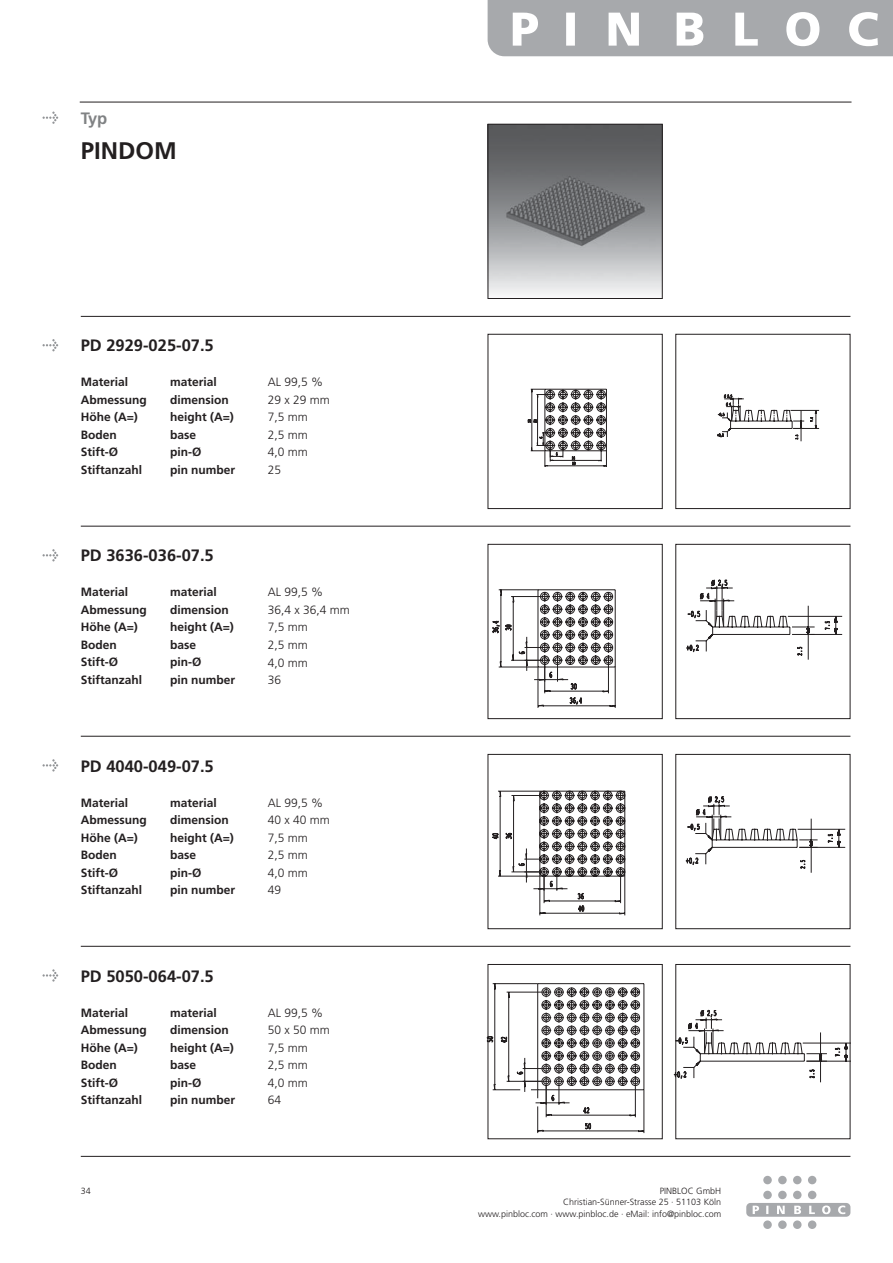
<style>
.page{position:relative;width:893px;height:1263px;background:#fff}
.page>*{position:absolute;margin:0;border:0;box-sizing:border-box;transform-origin:0 0}
.t1{font:700 24px "Frutiger";color:#231f20}
.t2{font:700 16.5px "Frutiger";color:#231f20}
.t3{font:700 16.5px "Frutiger";color:#808284}
.t4{font:700 12px/17.5px "Frutiger";color:#231f20}
.t5{font:300 12px/17.5px "Frutiger";color:#231f20}
.t6{font:300 9px/11.4px "Frutiger";color:#231f20;text-align:right}
</style>
<div class="page">
<svg style="left:746px;top:1203px;width:104px;height:14px"></svg>
<div style="left:763px;top:1191px;width:9px;height:8px;background:#a7a9ac;border-radius:50%"></div>
<div style="left:778px;top:1191px;width:9px;height:8px;background:#a7a9ac;border-radius:50%"></div>
<div style="left:793px;top:1191px;width:8px;height:8px;background:#a7a9ac;border-radius:50%"></div>
<div style="left:808px;top:1191px;width:8px;height:8px;background:#a7a9ac;border-radius:50%"></div>
<div style="left:763px;top:1176px;width:9px;height:8px;background:#a7a9ac;border-radius:50%"></div>
<div style="left:778px;top:1176px;width:9px;height:8px;background:#a7a9ac;border-radius:50%"></div>
<div style="left:793px;top:1176px;width:8px;height:8px;background:#a7a9ac;border-radius:50%"></div>
<div style="left:808px;top:1176px;width:8px;height:8px;background:#a7a9ac;border-radius:50%"></div>
<div style="left:763px;top:1220px;width:9px;height:9px;background:#a7a9ac;border-radius:50%"></div>
<div style="left:778px;top:1220px;width:9px;height:9px;background:#a7a9ac;border-radius:50%"></div>
<div style="left:793px;top:1220px;width:8px;height:9px;background:#a7a9ac;border-radius:50%"></div>
<div style="left:808px;top:1220px;width:8px;height:9px;background:#a7a9ac;border-radius:50%"></div>
<svg style="left:488px;top:0;width:405px;height:56px"></svg>
<svg style="left:43px;top:112px;width:15px;height:12px"></svg>
<svg style="left:43px;top:549px;width:15px;height:12px"></svg>
<svg style="left:43px;top:339px;width:15px;height:12px"></svg>
<svg style="left:43px;top:759px;width:15px;height:12px"></svg>
<svg style="left:43px;top:969px;width:15px;height:12px"></svg>
<hr style="left:80px;top:102px;width:771px;height:1px;background:#231f20">
<hr style="left:81px;top:316px;width:769px;height:1px;background:#231f20">
<hr style="left:81px;top:526px;width:769px;height:1px;background:#231f20">
<hr style="left:81px;top:736px;width:769px;height:1px;background:#231f20">
<hr style="left:81px;top:946px;width:769px;height:1px;background:#231f20">
<hr style="left:81px;top:1156px;width:769px;height:1px;background:#231f20">
<svg style="left:487px;top:334px;width:364px;height:805px"></svg>
<svg style="left:528px;top:389px;width:291px;height:78px"></svg>
<svg style="left:493px;top:579px;width:350px;height:129px"></svg>
<svg style="left:492px;top:621px;width:306px;height:169px"></svg>
<svg style="left:487px;top:790px;width:363px;height:344px"></svg>
<img style="left:490px;top:126px;width:171px;height:169px">
<div style="left:488px;top:124px;width:175px;height:175px;border:1px solid #231f20"></div>
<h2 class="t3" style="left:81px;top:111px;width:28px">Typ</h2>
<h1 class="t1" style="left:81px;top:141px;width:97px">PINDOM</h1>
<h2 class="t2" style="left:81px;top:339px;width:134px">PD 2929-025-07.5</h2>
<p class="t4" style="left:81px;top:374px;width:67px">Material<br>Abmessung<br>Höhe (A=)<br>Boden<br>Stift-Ø<br>Stiftanzahl</p>
<p class="t4" style="left:170px;top:374px;width:67px">material dimension height (A=) base<br>pin-Ø<br>pin number</p>
<h2 class="t2" style="left:81px;top:549px;width:134px">PD 3636-036-07.5</h2>
<p class="t4" style="left:81px;top:584px;width:67px">Material<br>Abmessung<br>Höhe (A=)<br>Boden<br>Stift-Ø<br>Stiftanzahl</p>
<p class="t4" style="left:170px;top:584px;width:67px">material dimension height (A=) base<br>pin-Ø<br>pin number</p>
<h2 class="t2" style="left:81px;top:759px;width:134px">PD 4040-049-07.5</h2>
<p class="t4" style="left:81px;top:794px;width:67px">Material<br>Abmessung<br>Höhe (A=)<br>Boden<br>Stift-Ø<br>Stiftanzahl</p>
<p class="t4" style="left:170px;top:794px;width:67px">material dimension height (A=) base<br>pin-Ø<br>pin number</p>
<h2 class="t2" style="left:81px;top:969px;width:134px">PD 5050-064-07.5</h2>
<p class="t4" style="left:81px;top:1004px;width:67px">Material<br>Abmessung<br>Höhe (A=)<br>Boden<br>Stift-Ø<br>Stiftanzahl</p>
<p class="t4" style="left:170px;top:1004px;width:67px">material dimension height (A=) base<br>pin-Ø<br>pin number</p>
<p class="t6" style="left:81px;top:1186px;width:12px">34</p>
<p class="t5" style="left:268px;top:374px;width:64px">AL 99,5 %<br>29 x 29 mm<br>7,5 mm<br>2,5 mm<br>4,0 mm<br>25</p>
<p class="t5" style="left:268px;top:584px;width:84px">AL 99,5 %<br>36,4 x 36,4 mm<br>7,5 mm<br>2,5 mm<br>4,0 mm<br>36</p>
<p class="t5" style="left:268px;top:794px;width:64px">AL 99,5 %<br>40 x 40 mm<br>7,5 mm<br>2,5 mm<br>4,0 mm<br>49</p>
<p class="t5" style="left:268px;top:1004px;width:64px">AL 99,5 %<br>50 x 50 mm<br>7,5 mm<br>2,5 mm<br>4,0 mm<br>64</p>
<p class="t6" style="left:478px;top:1186px;width:245px">PINBLOC GmbH<br>Christian-Sünner-Strasse 25 · 51103 Köln<br>www.pinbloc.com · www.pinbloc.de · eMail: info@pinbloc.com</p>
</div>
